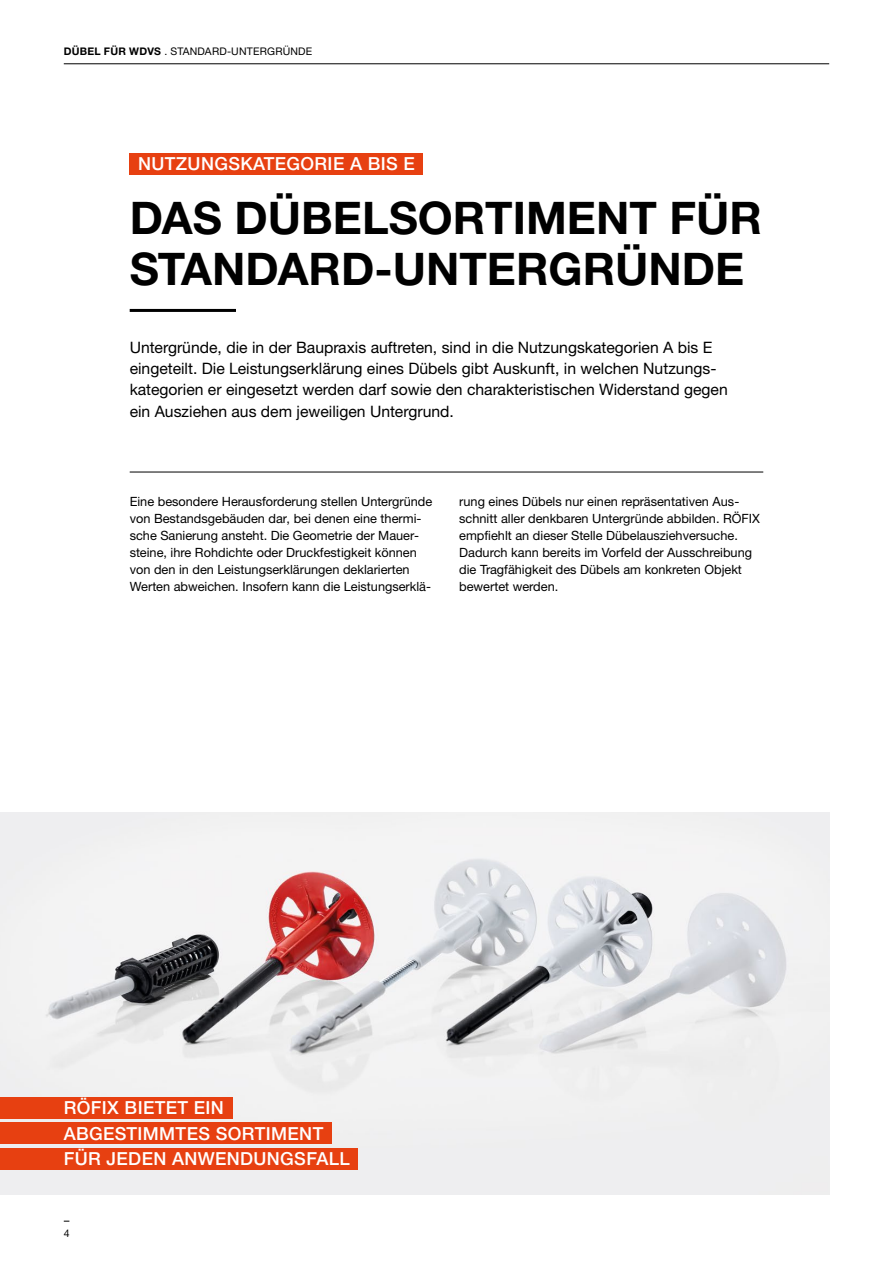
<style>
.page{position:relative;width:893px;height:1263px;background:#fff}
.page>*{position:absolute;margin:0;border:0;box-sizing:border-box;transform-origin:0 0}
.t1{font:700 45px/51px "Helvetica Neue LTW1 G";color:#000}
.t2{font:500 18px/25.5px "Helvetica Neue LTW1 G";letter-spacing:.02em;color:#fff}
.t3{font:15.75px/21.3px "Helvetica Neue LTW1 G";color:#000}
.t4{font:12.75px/17px "Helvetica Neue LTW1 G";color:#000}
.t5{font:10.5px "Helvetica Neue LTW1 G";letter-spacing:.02em;color:#000}
.s1{font-weight:700}
</style>
<div class="page">
<div style="left:130px;top:153px;width:293px;height:21px;background:#e74011"></div>
<hr style="left:64px;top:63px;width:765px;height:1px;background:#000">
<hr style="left:130px;top:309px;width:106px;height:3px;background:#000">
<img style="left:0;top:812px;width:829px;height:383px">
<div style="left:0;top:1097px;width:232px;height:21px;background:#e74011"></div>
<div style="left:0;top:1123px;width:331px;height:21px;background:#e74011"></div>
<div style="left:0;top:1148px;width:358px;height:21px;background:#e74011"></div>
<hr style="left:130px;top:472px;width:633px;height:1px;background:#000">
<p class="t5" style="left:64px;top:45px;width:250px"><span class="s1">DÜBEL FÜR WDVS</span> . STANDARD-UNTERGRÜNDE</p>
<h2 class="t2" style="left:138px;top:151px;width:278px">NUTZUNGSKATEGORIE A BIS E</h2>
<h1 class="t1" style="left:130px;top:192px;width:634px">DAS DÜBELSORTIMENT FÜR<br>STANDARD-UNTERGRÜNDE</h1>
<p class="t3" style="left:130px;top:337px;width:600px">Untergründe, die in der Baupraxis auftreten, sind in die Nutzungskategorien A bis E eingeteilt. Die Leistungserklärung eines Dübels gibt Auskunft, in welchen Nutzungs&shy;kategorien er eingesetzt werden darf sowie den charakteristischen Widerstand gegen ein Ausziehen aus dem jeweiligen Untergrund.</p>
<p class="t4" style="left:130px;top:493px;width:304px">Eine besondere Herausforderung stellen Untergründe von Bestandsgebäuden dar, bei denen eine thermi&shy;sche Sanierung ansteht. Die Geometrie der Mauer&shy;steine, ihre Rohdichte oder Druckfestigkeit können von den in den Leistungserklärungen deklarierten Werten abweichen. Insofern kann die Leistungserklä-</p>
<p class="t4" style="left:459px;top:493px;width:302px">rung eines Dübels nur einen repräsentativen Aus&shy;schnitt aller denkbaren Untergründe abbilden. RÖFIX empfiehlt an dieser Stelle Dübelausziehversuche.<br>Dadurch kann bereits im Vorfeld der Ausschreibung die Tragfähigkeit des Dübels am konkreten Objekt bewertet werden.</p>
<h2 class="t2" style="left:64px;top:1095px;width:287px">RÖFIX BIETET EIN<br>ABGESTIMMTES SORTIMENT<br>FÜR JEDEN ANWENDUNGSFALL</h2>
<p class="t5" style="left:64px;top:1227px;width:7px">4</p>
</div>
